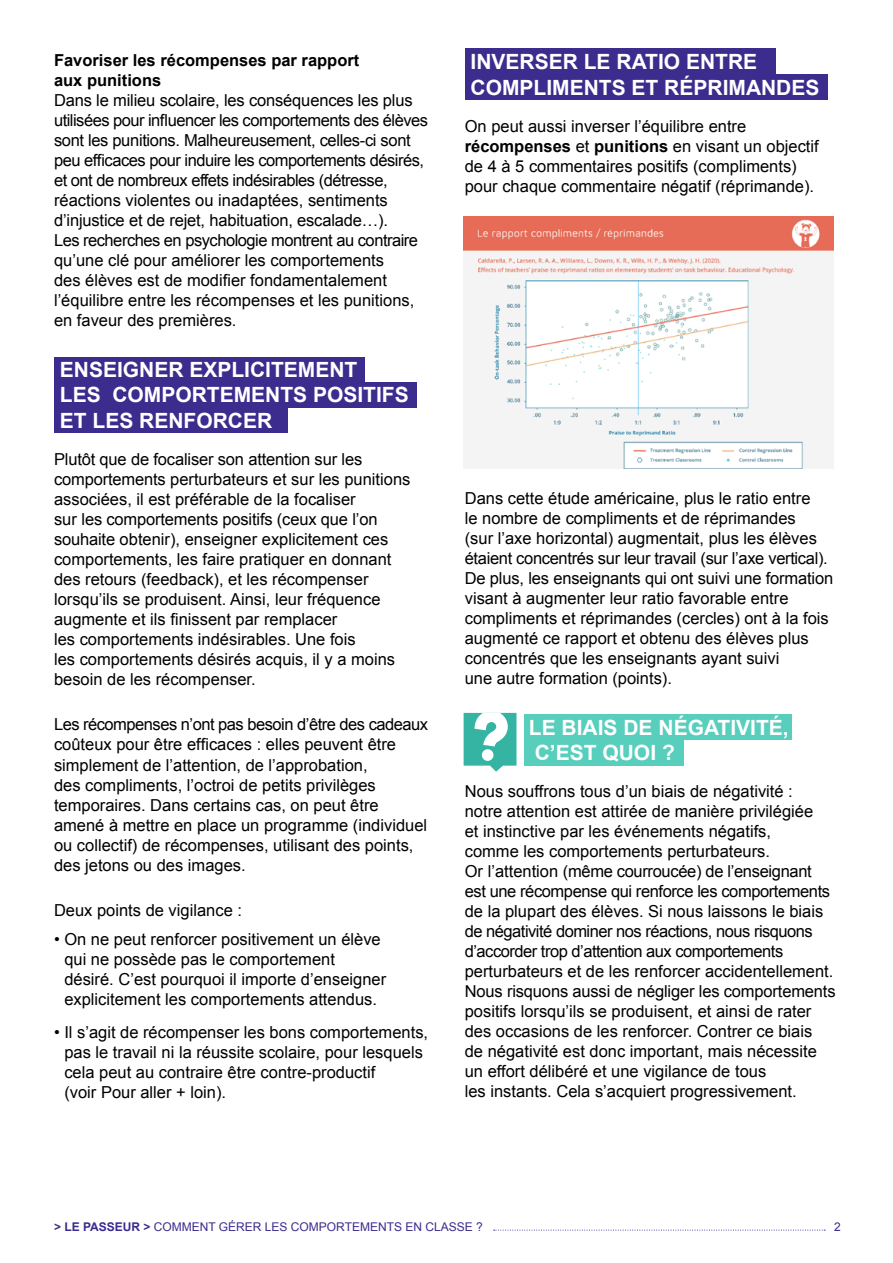
<style>
.page{position:relative;width:893px;height:1263px;background:#fff}
.page>*{position:absolute;margin:0;border:0;box-sizing:border-box;transform-origin:0 0}
.t1{font:700 21px/25.2px "Arial";color:#fff}
.t2{font:16.5px/20.1px "Arial";color:#000}
.t3{font:700 16.5px/20.1px "Arial";color:#000}
.t4{font:12px "Arial";color:#3b2c8d}
.s1{font-weight:700}
</style>
<div class="page">
<div style="left:524px;top:714px;width:268px;height:25px;background:#58cebc"></div>
<div style="left:524px;top:740px;width:160px;height:25px;background:#58cebc"></div>
<div style="left:465px;top:49px;width:310px;height:25px;background:#3b2c8d"></div>
<div style="left:465px;top:74px;width:363px;height:26px;background:#3b2c8d"></div>
<div style="left:54px;top:357px;width:310px;height:25px;background:#3b2c8d"></div>
<div style="left:54px;top:382px;width:363px;height:26px;background:#3b2c8d"></div>
<div style="left:54px;top:407px;width:234px;height:26px;background:#3b2c8d"></div>
<img style="left:463px;top:217px;width:370px;height:251px">
<svg style="left:494px;top:1230px;width:331px;height:1px"></svg>
<svg style="left:464px;top:713px;width:52px;height:59px"></svg>
<p class="t3" style="left:54px;top:51px;width:307px">Favoriser les récompenses par rapport aux punitions</p>
<p class="t2" style="left:54px;top:90px;width:376px">Dans le milieu scolaire, les conséquences les plus utilisées pour influencer les comportements des élèves sont les punitions. Malheureusement, celles-ci sont peu efficaces pour induire les comportements désirés, et ont de nombreux effets indésirables (détresse, réactions violentes ou inadaptées, sentiments d’injustice et de rejet, habituation, escalade…).<br>Les recherches en psychologie montrent au contraire qu’une clé pour améliorer les comportements<br>des élèves est de modifier fondamentalement l’équilibre entre les récompenses et les punitions, en faveur des premières.</p>
<p class="t1" style="left:60px;top:358px;width:350px">ENSEIGNER EXPLICITEMENT<br>LES COMPORTEMENTS POSITIFS<br>ET LES RENFORCER</p>
<p class="t2" style="left:54px;top:449px;width:358px">Plutôt que de focaliser son attention sur les comportements perturbateurs et sur les punitions associées, il est préférable de la focaliser<br>sur les comportements positifs (ceux que l’on souhaite obtenir), enseigner explicitement ces comportements, les faire pratiquer en donnant des retours (feedback), et les récompenser lorsqu’ils se produisent. Ainsi, leur fréquence augmente et ils finissent par remplacer<br>les comportements indésirables. Une fois<br>les comportements désirés acquis, il y a moins besoin de les récompenser.</p>
<p class="t2" style="left:54px;top:715px;width:376px">Les récompenses n’ont pas besoin d’être des cadeaux coûteux pour être efficaces : elles peuvent être simplement de l’attention, de l’approbation,<br>des compliments, l’octroi de petits privilèges temporaires. Dans certains cas, on peut être amené à mettre en place un programme (individuel ou collectif) de récompenses, utilisant des points, des jetons ou des images.</p>
<p class="t2" style="left:54px;top:900px;width:190px">Deux points de vigilance :</p>
<p class="t2" style="left:64px;top:929px;width:323px;text-indent:-10px">• On ne peut renforcer positivement un élève qui ne possède pas le comportement désiré. C’est pourquoi il importe d’enseigner explicitement les comportements attendus.</p>
<p class="t2" style="left:64px;top:1022px;width:365px;text-indent:-10px">• Il s’agit de récompenser les bons comportements, pas le travail ni la réussite scolaire, pour lesquels cela peut au contraire être contre-productif<br>(voir Pour aller + loin).</p>
<p class="t1" style="left:471px;top:50px;width:350px">INVERSER LE RATIO ENTRE<br>COMPLIMENTS ET RÉPRIMANDES</p>
<p class="t2" style="left:465px;top:116px;width:355px">On peut aussi inverser l’équilibre entre <span class="s1">récompenses</span> et <span class="s1">punitions</span> en visant un objectif de 4 à 5 commentaires positifs (compliments) pour chaque commentaire négatif (réprimande).</p>
<p class="t2" style="left:465px;top:488px;width:370px">Dans cette étude américaine, plus le ratio entre<br>le nombre de compliments et de réprimandes<br>(sur l’axe horizontal) augmentait, plus les élèves étaient concentrés sur leur travail (sur l’axe vertical).<br>De plus, les enseignants qui ont suivi une formation visant à augmenter leur ratio favorable entre compliments et réprimandes (cercles) ont à la fois augmenté ce rapport et obtenu des élèves plus concentrés que les enseignants ayant suivi<br>une autre formation (points).</p>
<p class="t1" style="left:529px;top:715px;width:261px">LE BIAIS DE NÉGATIVITÉ,<br>C’EST QUOI ?</p>
<p class="t2" style="left:465px;top:781px;width:372px">Nous souffrons tous d’un biais de négativité :<br>notre attention est attirée de manière privilégiée<br>et instinctive par les événements négatifs,<br>comme les comportements perturbateurs.<br>Or l’attention (même courroucée) de l’enseignant est une récompense qui renforce les comportements de la plupart des élèves. Si nous laissons le biais de négativité dominer nos réactions, nous risquons d’accorder trop d’attention aux comportements perturbateurs et de les renforcer accidentellement.<br>Nous risquons aussi de négliger les comportements positifs lorsqu’ils se produisent, et ainsi de rater des occasions de les renforcer. Contrer ce biais<br>de négativité est donc important, mais nécessite un effort délibéré et une vigilance de tous<br>les instants. Cela s’acquiert progressivement.</p>
<p class="t4" style="left:54px;top:1219px;width:430px"><span class="s1">&gt; LE PASSEUR &gt;</span> COMMENT GÉRER LES COMPORTEMENTS EN CLASSE ?</p>
<p class="t4" style="left:834px;top:1219px;width:8px">2</p>
</div>
